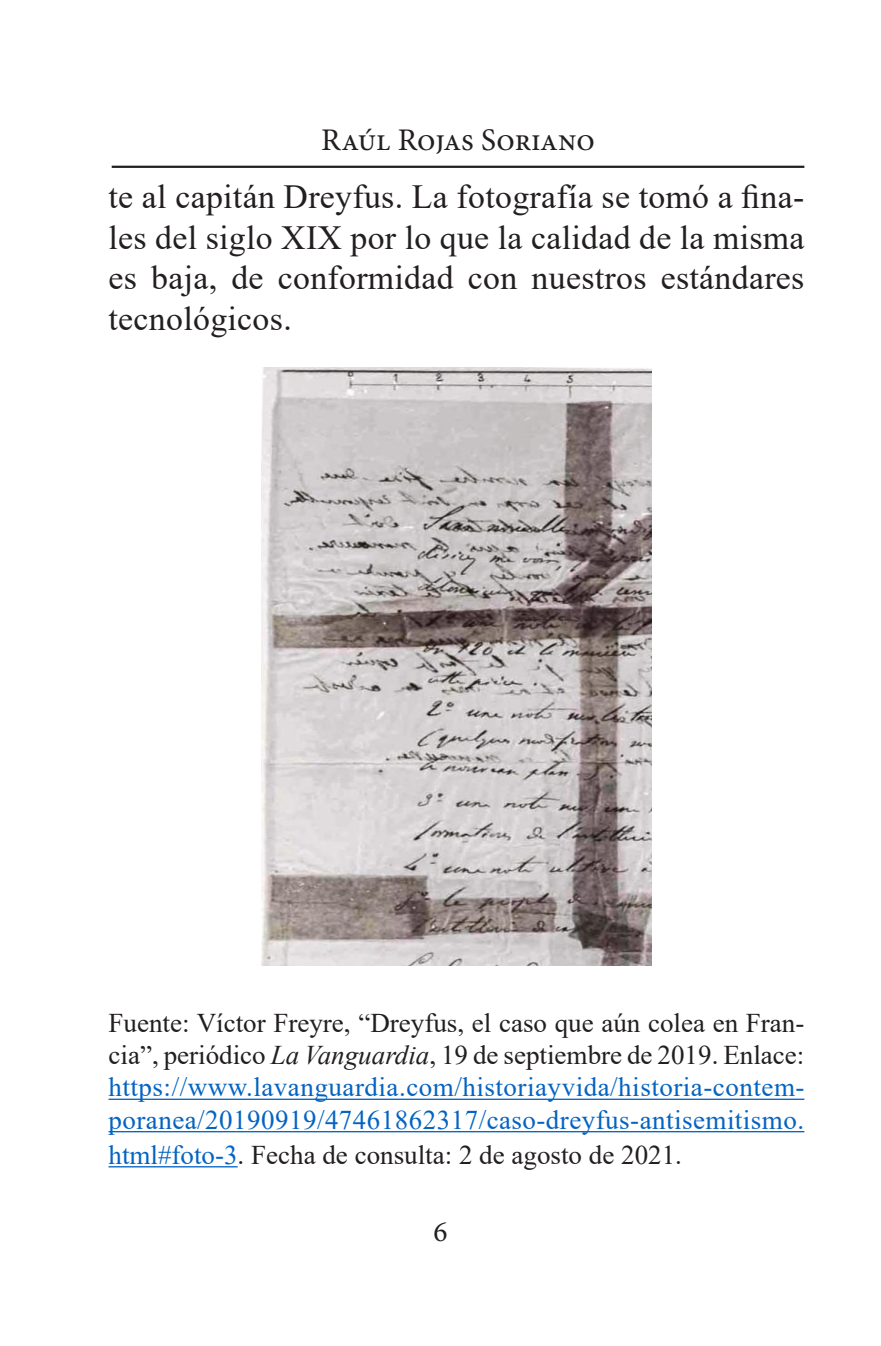
<style>
.page{position:relative;width:881px;height:1346px;background:#fff}
.page>*{position:absolute;margin:0;border:0;box-sizing:border-box;transform-origin:0 0}
.t1{font:33.75px/40.5px "Times New Roman";letter-spacing:.01em;color:#231f20;text-align:justify}
.t2{font:31.5px "Minion Pro";letter-spacing:-.005em;color:#231f20}
.t3{font:29.25px "Minion Pro";color:#231f20}
.t4{font:27px/32.4px "Times New Roman";letter-spacing:.015em;color:#0563c1;text-align:justify}
.t5{font:27px "Times New Roman";color:#231f20}
.s1{color:#231f20}
.s2{font-style:italic;color:#231f20}
.s3{color:#0563c1}
</style>
<div class="page">
<hr style="left:112px;top:166px;width:692px;height:2px;background:#231f20">
<hr style="left:108px;top:1098px;width:696px;height:2px;background:#0563c1">
<hr style="left:108px;top:1131px;width:696px;height:1px;background:#0563c1">
<hr style="left:108px;top:1166px;width:129px;height:1px;background:#0563c1">
<img style="left:262px;top:368px;width:388px;height:597px">
<p class="t2" style="left:321px;top:119px;width:275px">Raúl Rojas Soriano</p>
<p class="t1" style="left:108px;top:176px;width:697px">te al capitán Dreyfus. La fotografía se tomó a fina&shy;les del siglo XIX por lo que la calidad de la misma es baja, de conformidad con nuestros estándares tecnológicos.</p>
<p class="t4" style="left:108px;top:1005px;width:697px"><span class="s1">Fuente: Víctor Freyre, “Dreyfus, el caso que aún colea en Fran&shy;cia”, periódico</span> <span class="s2">La Vanguardia</span><span class="s1">, 19 de septiembre de 2019. Enlace: </span>https://www.lavanguardia.com/historiayvida/historia-contem&shy;poranea/20190919/47461862317/caso-dreyfus-antisemitismo.</p>
<p class="t5" style="left:108px;top:1136px;width:574px"><span class="s3">html#foto-3</span>. Fecha de consulta: 2 de agosto de 2021.</p>
<p class="t3" style="left:433px;top:1212px;width:16px">6</p>
</div>
